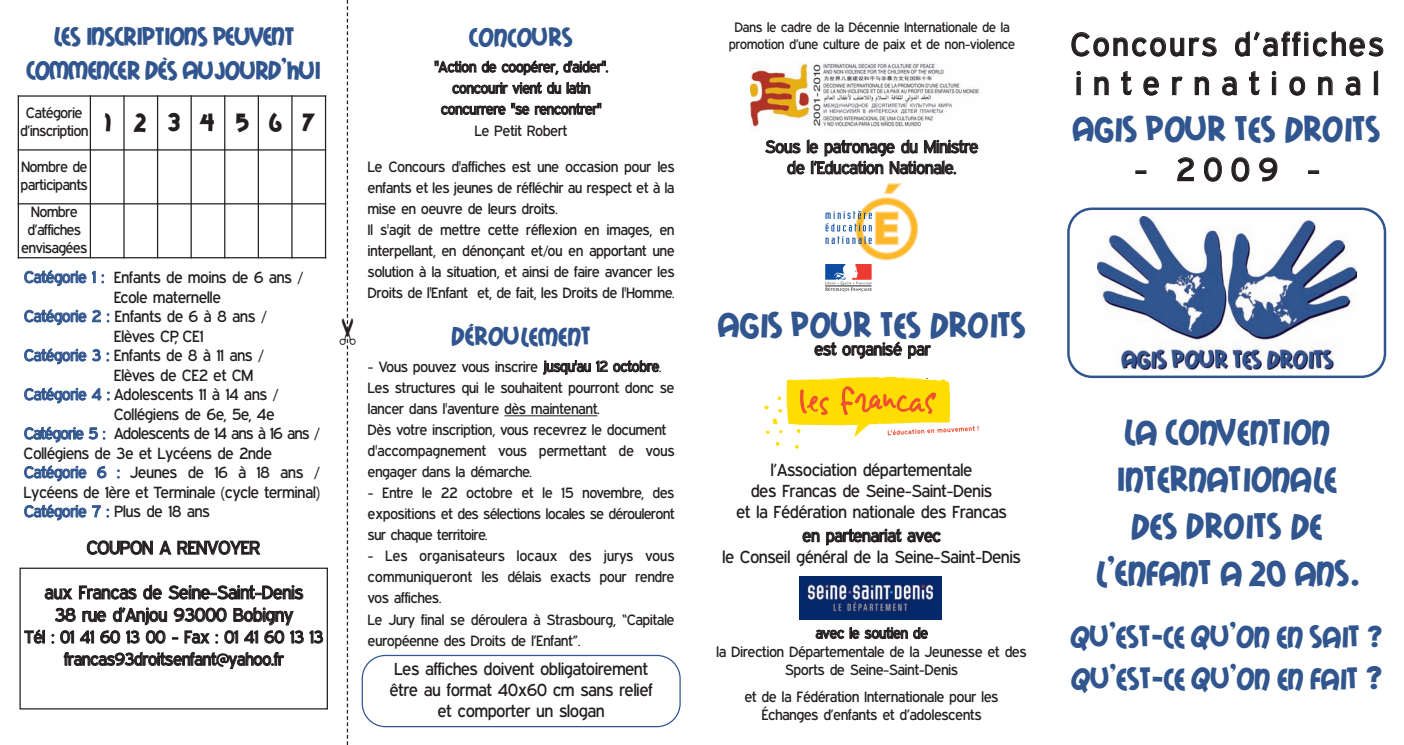
<style>
.page{position:relative;width:1404px;height:745px;background:#fff}
.page>*{position:absolute;margin:0;border:0;box-sizing:border-box;transform-origin:0 0}
.t1{font:37.5px/46.9px "Mail Ray Stuff";color:#31568f;text-align:center}
.t2{font:32.5px/42.6px "Mail Ray Stuff";letter-spacing:-.01em;color:#31568f}
.t3{font:32.5px/39.1px "Expressway Free";letter-spacing:.11em;color:#231f20}
.t4{font:32.5px "Expressway Free";letter-spacing:.28em;color:#231f20}
.t5{font:27.5px/34.4px "Mail Ray Stuff";letter-spacing:-.025em;color:#31568f;text-align:center}
.t6{font:27.5px "Mail Ray Stuff";color:#31568f}
.t7{font:18.75px/22.5px "Expressway Free";color:#231f20;text-align:center}
.t8{font:17.5px/21px "Expressway Free";color:#231f20;text-align:center}
.t9{font:16.25px "Expressway Free";color:#231f20}
.t10{font:16.25px "Expressway Free";letter-spacing:-.025em;color:#231f20}
.t11{font:16.25px "Expressway Free";color:#31568f}
.t12{font:15px/21px "Expressway Free";color:#231f20}
.t13{font:13.75px/16.5px "Expressway Free";color:#231f20;text-align:center}
.s1{color:#31568f}
.s2{color:#231f20}
.s3{font-size:35px}
</style>
<div class="page">
<div style="left:19px;top:567px;width:309px;height:142px;border:1px solid #231f20"></div>
<svg style="left:764px;top:376px;width:214px;height:72px"></svg>
<img style="left:750px;top:63px;width:229px;height:65px">
<svg style="left:1067px;top:207px;width:318px;height:171px"></svg>
<hr style="left:504px;top:415px;width:93px;height:1px;background:#231f20">
<svg style="left:361px;top:654px;width:319px;height:72px"></svg>
<hr style="left:18px;top:95px;width:1px;height:163px;background:#231f20">
<hr style="left:90px;top:95px;width:1px;height:163px;background:#231f20">
<hr style="left:123px;top:95px;width:2px;height:163px;background:#231f20">
<hr style="left:157px;top:95px;width:1px;height:163px;background:#231f20">
<hr style="left:190px;top:95px;width:2px;height:163px;background:#231f20">
<hr style="left:224px;top:95px;width:1px;height:163px;background:#231f20">
<hr style="left:258px;top:95px;width:1px;height:163px;background:#231f20">
<hr style="left:291px;top:95px;width:1px;height:163px;background:#231f20">
<hr style="left:325px;top:95px;width:1px;height:163px;background:#231f20">
<hr style="left:18px;top:95px;width:308px;height:2px;background:#231f20">
<hr style="left:18px;top:149px;width:308px;height:1px;background:#231f20">
<hr style="left:18px;top:203px;width:308px;height:1px;background:#231f20">
<hr style="left:18px;top:257px;width:308px;height:1px;background:#231f20">
<svg style="left:825px;top:183px;width:93px;height:108px"></svg>
<img style="left:799px;top:576px;width:142px;height:42px">
<svg style="left:346px;top:0;width:3px;height:744px"></svg>
<h3 class="t5" style="left:26px;top:18px;width:296px">LES INSCRIPTIONS PEUVENT<br>COMMENCER DÈS AUJOURD’HUI</h3>
<p class="t12" style="left:20px;top:103px;width:296px;line-height:18px;text-indent:6px">Catégorie<br>d’inscription <sup>1</sup> <sup>2</sup> <sup>3</sup> <sup>4</sup> <sup>5</sup> <sup>6</sup> <sup>7</sup></p>
<p class="t12" style="left:21px;top:157px;width:68px;line-height:18px">Nombre de participants</p>
<p class="t12" style="left:21px;top:202px;width:67px;line-height:18px;text-align:center">Nombre d’affiches envisagées</p>
<p class="t9" style="left:24px;top:268px;width:281px"><span class="s1">Catégorie 1 :</span> Enfants de moins de 6 ans /</p>
<p class="t9" style="left:114px;top:287px;width:108px">Ecole maternelle</p>
<p class="t9" style="left:24px;top:307px;width:244px"><span class="s1">Catégorie 2 :</span> Enfants de 6 à 8 ans /</p>
<p class="t9" style="left:114px;top:326px;width:91px">Elèves CP, CE1</p>
<p class="t9" style="left:24px;top:346px;width:241px"><span class="s1">Catégorie 3 :</span> Enfants de 8 à 11 ans /</p>
<p class="t9" style="left:114px;top:365px;width:141px">Elèves de CE2 et CM</p>
<p class="t9" style="left:24px;top:385px;width:256px"><span class="s1">Catégorie 4 :</span> Adolescents 11 à 14 ans /</p>
<p class="t9" style="left:114px;top:404px;width:162px">Collégiens de 6e, 5e, 4e</p>
<p class="t10" style="left:24px;top:424px;width:297px"><span class="s1">Catégorie 5 :</span> Adolescents de 14 ans à 16 ans /</p>
<p class="t9" style="left:24px;top:443px;width:249px">Collégiens de 3e et Lycéens de 2nde</p>
<p class="t9" style="left:24px;top:463px;width:297px"><span class="s1">Catégorie 6 :</span> Jeunes de 16 à 18 ans /</p>
<p class="t9" style="left:24px;top:482px;width:297px">Lycéens de 1ère et Terminale (cycle terminal)</p>
<p class="t11" style="left:24px;top:501px;width:187px">Catégorie 7 : <span class="s2">Plus de 18 ans</span></p>
<p class="t7" style="left:87px;top:536px;width:175px">COUPON A RENVOYER</p>
<p class="t7" style="left:45px;top:580px;width:260px">aux Francas de Seine-Saint-Denis<br>38 rue d’Anjou 93000 Bobigny</p>
<p class="t8" style="left:25px;top:625px;width:300px;line-height:22.2px">Tél : 01 41 60 13 00 - Fax : 01 41 60 13 13 francas93droitsenfant@yahoo.fr</p>
<h3 class="t6" style="left:469px;top:20px;width:105px">CONCOURS</h3>
<p class="t12" style="left:434px;top:56px;width:175px;text-align:center">"Action de coopérer, d'aider". concourir vient du latin concurrere "se rencontrer"<br>Le Petit Robert</p>
<p class="t12" style="left:368px;top:156px;width:308px">Le Concours d'affiches est une occasion pour les enfants et les jeunes de réfléchir au respect et à la mise en oeuvre de leurs droits.<br>Il s'agit de mettre cette réflexion en images, en interpellant, en dénonçant et/ou en apportant une solution à la situation, et ainsi de faire avancer les Droits de l'Enfant et, de fait, les Droits de l'Homme.</p>
<h3 class="t6" style="left:451px;top:319px;width:141px">DÉROULEMENT</h3>
<p class="t12" style="left:368px;top:355px;width:308px">- Vous pouvez vous inscrire jusqu'au 12 octobre.<br>Les structures qui le souhaitent pourront donc se lancer dans l'aventure dès maintenant.<br>Dès votre inscription, vous recevrez le document d'accompagnement vous permettant de vous engager dans la démarche.</p>
<p class="t12" style="left:368px;top:482px;width:308px;text-align:justify">- Entre le 22 octobre et le 15 novembre, des expositions et des sélections locales se dérouleront sur chaque territoire.</p>
<p class="t12" style="left:368px;top:545px;width:308px">- Les organisateurs locaux des jurys vous communiqueront les délais exacts pour rendre vos affiches.<br>Le Jury final se déroulera à Strasbourg, “Capitale européenne des Droits de l’Enfant”.</p>
<p class="t8" style="left:390px;top:657px;width:264px">Les affiches doivent obligatoirement être au format 40x60 cm sans relief et comporter un slogan</p>
<p class="t13" style="left:729px;top:19px;width:287px">Dans le cadre de la Décennie Internationale de la promotion d’une culture de paix et de non-violence</p>
<p class="t8" style="left:765px;top:136px;width:214px">Sous le patronage du Ministre de l’Education Nationale.</p>
<h1 class="t1" style="left:718px;top:300px;width:309px">AGIS POUR TES DROITS</h1>
<p class="t8" style="left:814px;top:338px;width:117px">est organisé par</p>
<p class="t8" style="left:736px;top:458px;width:272px">l’Association départementale<br>des Francas de Seine-Saint-Denis<br>et la Fédération nationale des Francas</p>
<p class="t8" style="left:722px;top:524px;width:300px">en partenariat avec<br>le Conseil général de la Seine-Saint-Denis</p>
<p class="t12" style="left:716px;top:623px;width:311px;line-height:18.1px;text-align:center">avec le soutien de<br>la Direction Départementale de la Jeunesse et des<br>Sports de Seine-Saint-Denis</p>
<p class="t12" style="left:744px;top:686px;width:255px;line-height:18px;text-align:center">et de la Fédération Internationale pour les<br>Échanges d’enfants et d’adolescents</p>
<h2 class="t3" style="left:1070px;top:24px;width:314px">Concours d’affiches international</h2>
<h1 class="t1" style="left:1072px;top:104px;width:309px">AGIS POUR TES DROITS</h1>
<h2 class="t4" style="left:1134px;top:150px;width:186px">- 2009 -</h2>
<h1 class="t1" style="left:1094px;top:407px;width:265px">LA CONVENTION<br>INTERNATIONALE<br>DES DROITS DE<br>L’ENFANT A 20 ANS.</h1>
<h2 class="t2" style="left:1071px;top:613px;width:312px">QU’EST-CE QU’ON EN SAIT ?<br>QU’EST-CE QU’ON EN FAIT <span class="s3">?</span></h2>
</div>
